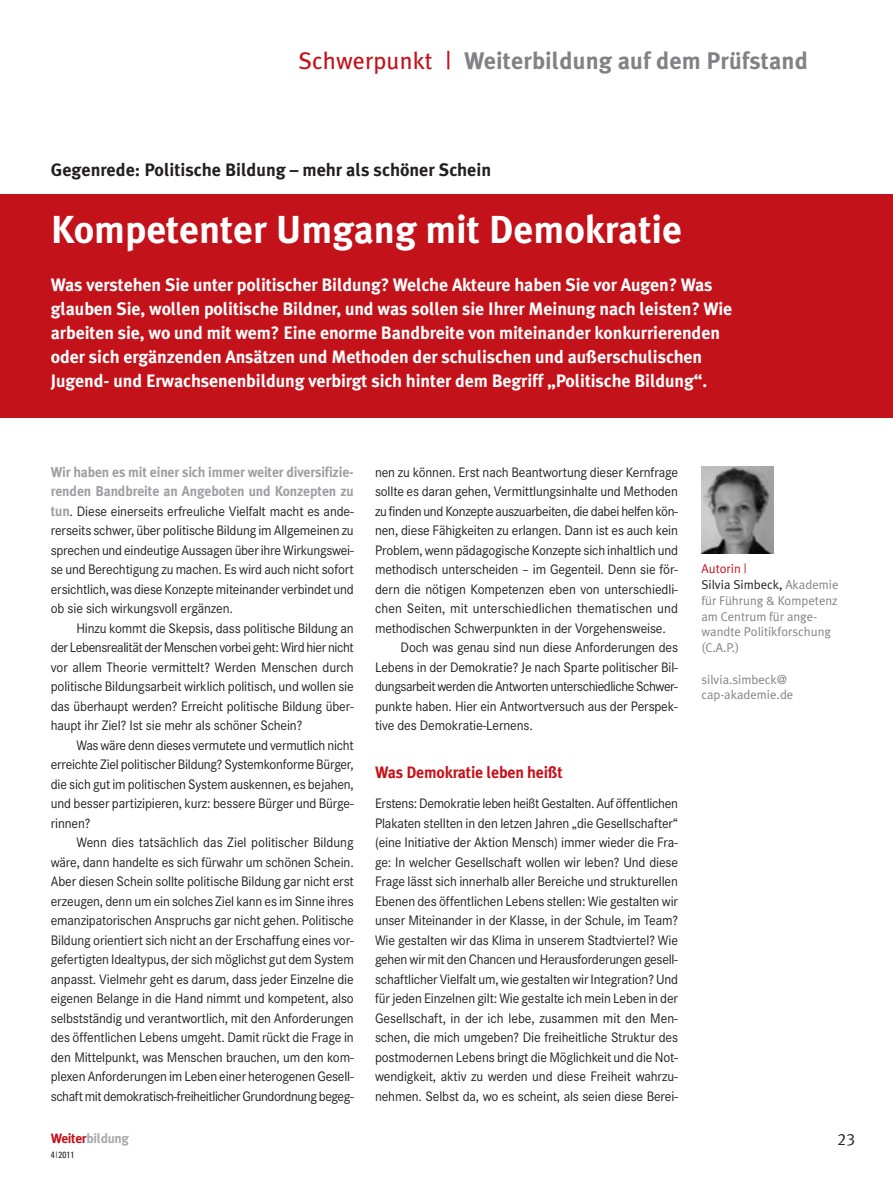
<style>
.page{position:relative;width:893px;height:1191px;background:#fff}
.page>*{position:absolute;margin:0;border:0;box-sizing:border-box;transform-origin:0 0}
.t1{font:700 39px "Meta Plus";color:#fff}
.t2{font:700 24px "Meta Plus";letter-spacing:.005em;color:#808285}
.t3{font:700 18px/24px "Meta Plus";letter-spacing:-.005em;color:#fff}
.t4{font:700 18px "Meta Plus";color:#231f20}
.t5{font:700 16.5px "Meta Plus";letter-spacing:-.01em;color:#c4121a;scale:.96 1}
.t6{font:16.5px "Meta Plus Normal Caps";color:#231f20}
.t7{font:14.25px/19.5px "Corporate S";letter-spacing:-.01em;color:#231f20;text-align:justify;scale:.96 1}
.t8{font:700 14.25px/19.5px "Meta Plus";letter-spacing:-.01em;color:#9d9fa2;scale:.96 1}
.t9{font:14.25px "Corporate S";letter-spacing:-.035em;color:#231f20;scale:.96 1}
.t10{font:700 13.5px "Meta Plus";letter-spacing:-.03em;color:#a8a9ad}
.t11{font:12.75px/15.8px "Meta Plus Normal";color:#808285}
.t12{font:condensed 9px "Univers";color:#231f20}
.s1{font-weight:400;color:#c4121a}
.s2{font-family:"Meta Plus";font-weight:700;color:#9d9fa2}
.s3{color:#c4121a}
.s4{color:#231f20}
</style>
<div class="page">
<div style="left:0;top:194px;width:893px;height:224px;background:#c4121a"></div>
<img style="left:701px;top:466px;width:73px;height:87px">
<h2 class="t2" style="left:298px;top:51px;width:511px"><span class="s1">Schwerpunkt |</span> Weiterbildung auf dem Prüfstand</h2>
<p class="t4" style="left:51px;top:163px;width:442px">Gegenrede: Politische Bildung – mehr als schöner Schein</p>
<h1 class="t1" style="left:51px;top:214px;width:633px">Kompetenter Umgang mit Demokratie</h1>
<p class="t3" style="left:51px;top:274px;width:683px">Was verstehen Sie unter politischer Bildung? Welche Akteure haben Sie vor Augen? Was glauben Sie, wollen politische Bildner, und was sollen sie Ihrer Meinung nach leisten? Wie arbeiten sie, wo und mit wem? Eine enorme Bandbreite von miteinander konkurrierenden oder sich ergänzenden Ansätzen und Methoden der schulischen und außerschulischen Jugend- und Erwachsenenbildung verbirgt sich hinter dem Begriff „Politische Bildung“.</p>
<p class="t8" style="left:51px;top:463px;width:317px">Wir haben es mit einer sich immer weiter diversifizie&shy;renden Bandbreite an Angeboten und Konzepten zu</p>
<p class="t7" style="left:51px;top:502px;width:317px"><span class="s2">tun</span>. Diese einerseits erfreuliche Vielfalt macht es ande&shy;rerseits schwer, über politische Bildung im Allgemeinen zu sprechen und eindeutige Aussagen über ihre Wirkungswei&shy;se und Berechtigung zu machen. Es wird auch nicht sofort ersichtlich, was diese Konzepte miteinander verbindet und ob sie sich wirkungsvoll ergänzen.</p>
<p class="t7" style="left:51px;top:619px;width:317px;text-indent:26px">Hinzu kommt die Skepsis, dass politische Bildung an der Lebensrealität der Menschen vorbei geht: Wird hier nicht vor allem Theorie vermittelt? Werden Menschen durch politische Bildungsarbeit wirklich politisch, und wollen sie das überhaupt werden? Erreicht politische Bildung über&shy;haupt ihr Ziel? Ist sie mehr als schöner Schein?</p>
<p class="t7" style="left:51px;top:736px;width:317px;text-indent:26px">Was wäre denn dieses vermutete und vermutlich nicht erreichte Ziel politischer Bildung? Systemkonforme Bürger, die sich gut im politischen System auskennen, es bejahen, und besser partizipieren, kurz: bessere Bürger und Bürge&shy;rinnen?</p>
<p class="t7" style="left:51px;top:834px;width:317px;text-indent:26px">Wenn dies tatsächlich das Ziel politischer Bildung wäre, dann handelte es sich fürwahr um schönen Schein.<br>Aber diesen Schein sollte politische Bildung gar nicht erst erzeugen, denn um ein solches Ziel kann es im Sinne ihres emanzipatorischen Anspruchs gar nicht gehen. Politische Bildung orientiert sich nicht an der Erschaffung eines vor&shy;gefertigten Idealtypus, der sich möglichst gut dem System anpasst. Vielmehr geht es darum, dass jeder Einzelne die eigenen Belange in die Hand nimmt und kompetent, also selbstständig und verantwortlich, mit den Anforderungen des öffentlichen Lebens umgeht. Damit rückt die Frage in den Mittelpunkt, was Menschen brauchen, um den kom&shy;plexen Anforderungen im Leben einer heterogenen Gesell&shy;schaft mit demokratisch-freiheitlicher Grundordnung begeg-</p>
<p class="t7" style="left:375px;top:463px;width:317px">nen zu können. Erst nach Beantwortung dieser Kernfrage</p>
<p class="t7" style="left:375px;top:483px;width:317px">sollte es daran gehen, Vermittlungsinhalte und Methoden</p>
<p class="t7" style="left:375px;top:502px;width:317px">zu finden und Konzepte auszuarbeiten, die dabei helfen kön-</p>
<p class="t7" style="left:375px;top:522px;width:317px">nen, diese Fähigkeiten zu erlangen. Dann ist es auch kein</p>
<p class="t7" style="left:375px;top:541px;width:317px">Problem, wenn pädagogische Konzepte sich inhaltlich und</p>
<p class="t7" style="left:375px;top:561px;width:317px">methodisch unterscheiden – im Gegenteil. Denn sie för-</p>
<p class="t7" style="left:375px;top:580px;width:317px">dern die nötigen Kompetenzen eben von unterschiedli-</p>
<p class="t7" style="left:375px;top:600px;width:317px">chen Seiten, mit unterschiedlichen thematischen und</p>
<p class="t7" style="left:375px;top:619px;width:304px">methodischen Schwerpunkten in der Vorgehensweise.</p>
<p class="t7" style="left:401px;top:639px;width:290px">Doch was genau sind nun diese Anforderungen des</p>
<p class="t7" style="left:375px;top:658px;width:317px">Lebens in der Demokratie? Je nach Sparte politischer Bil-</p>
<p class="t9" style="left:375px;top:681px;width:317px">dungsarbeit werden die Antworten unterschiedliche Schwer-</p>
<p class="t7" style="left:375px;top:697px;width:317px">punkte haben. Hier ein Antwortversuch aus der Perspek-</p>
<p class="t7" style="left:375px;top:717px;width:166px">tive des Demokratie-Lernens.</p>
<p class="t5" style="left:375px;top:766px;width:197px">Was Demokratie leben heißt</p>
<p class="t7" style="left:375px;top:795px;width:317px">Erstens: Demokratie leben heißt Gestalten. Auf öffentlichen Plakaten stellten in den letzen Jahren „die Gesellschafter“ (eine Initiative der Aktion Mensch) immer wieder die Fra&shy;ge: In welcher Gesellschaft wollen wir leben? Und diese Frage lässt sich innerhalb aller Bereiche und strukturellen Ebenen des öffentlichen Lebens stellen: Wie gestalten wir unser Miteinander in der Klasse, in der Schule, im Team?<br>Wie gestalten wir das Klima in unserem Stadtviertel? Wie gehen wir mit den Chancen und Herausforderungen gesell&shy;schaftlicher Vielfalt um, wie gestalten wir Integration? Und für jeden Einzelnen gilt: Wie gestalte ich mein Leben in der Gesellschaft, in der ich lebe, zusammen mit den Men&shy;schen, die mich umgeben? Die freiheitliche Struktur des postmodernen Lebens bringt die Möglichkeit und die Not&shy;wendigkeit, aktiv zu werden und diese Freiheit wahrzu&shy;nehmen. Selbst da, wo es scheint, als seien diese Berei-</p>
<p class="t11" style="left:701px;top:562px;width:139px"><span class="s3">Autorin |<br></span><span class="s4">Silvia Simbeck,</span> Akademie für Führung &amp; Kompetenz am Centrum für ange&shy;wandte Politikforschung (C.A.P.)</p>
<p class="t11" style="left:701px;top:672px;width:93px">silvia.simbeck@ cap-akademie.de</p>
<p class="t10" style="left:51px;top:1133px;width:80px"><span class="s3">Weiter</span>bildung</p>
<p class="t6" style="left:837px;top:1130px;width:19px">23</p>
<p class="t12" style="left:51px;top:1151px;width:25px">4|2011</p>
</div>
